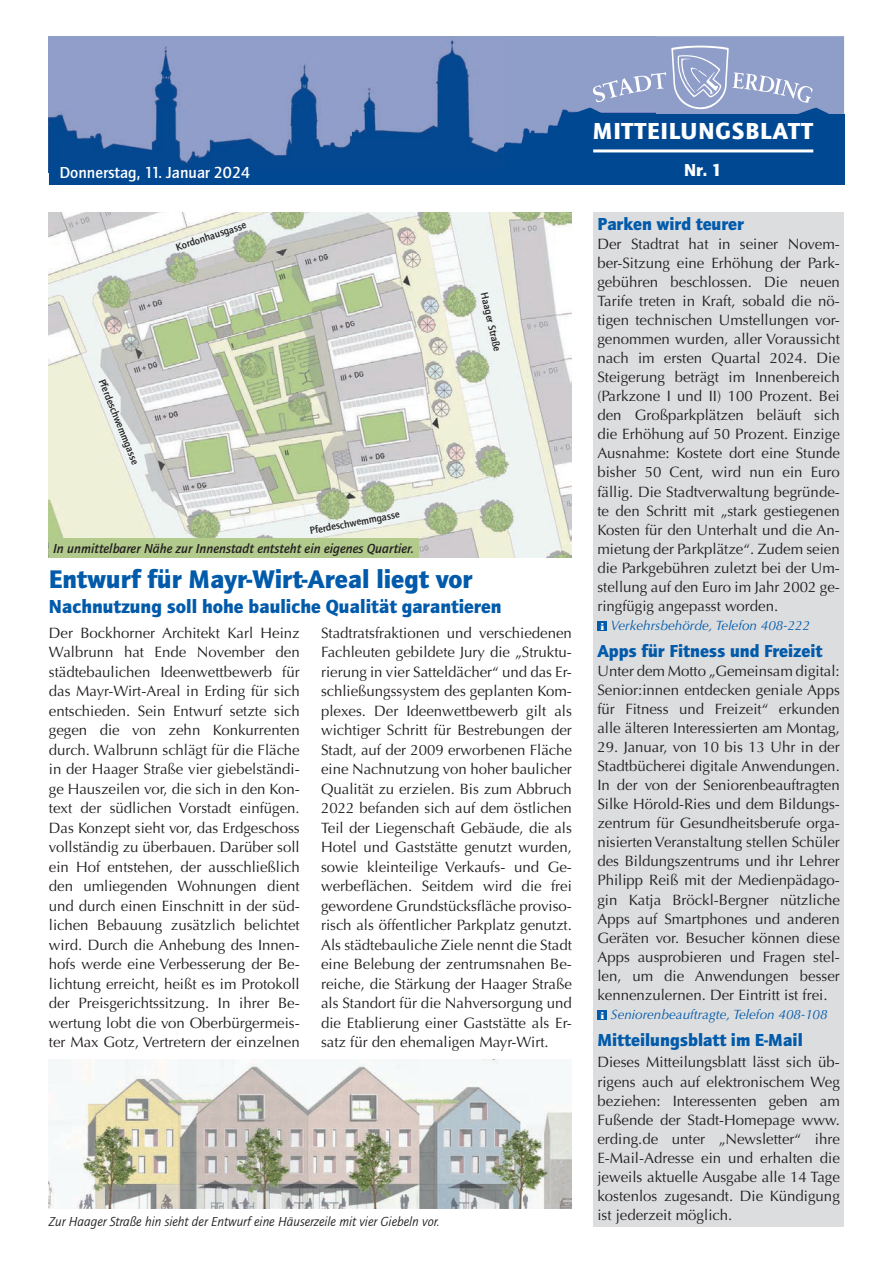
<style>
.page{position:relative;width:893px;height:1263px;background:#fff}
.page>*{position:absolute;margin:0;border:0;box-sizing:border-box;transform-origin:0 0}
.t1{font:900 26.4px "Quay Sans ITC Std";color:#015aaa}
.t2{font:900 24px "Quay Sans ITC Std";letter-spacing:.04em;color:#fff}
.t3{font:900 19.5px "Quay Sans ITC Std";color:#015aaa}
.t4{font:900 18px "Quay Sans ITC Std";color:#015aaa}
.t5{font:900 18px "Quay Sans ITC Std";color:#fff}
.t6{font:500 16.5px "Quay Sans ITC Std";color:#fff}
.t7{font:15px/19px "Optima";color:#231f20;text-align:justify}
.t8{font:italic 13.5px "Optima";color:#015aaa}
.t9{font:italic 13.5px "Quay Sans ITC Std";color:#231f20}
.t10{font:italic 500 13.5px "Quay Sans ITC Std";color:#231f20}
.t11{font:500 10.5px "Quay Sans ITC Std";color:#231f20}
.s1{font-family:"Bodoni URW";font-weight:700;font-style:normal;font-stretch:expanded;font-size:10.5px;color:#fff}
</style>
<div class="page">
<div style="left:593px;top:213px;width:251px;height:1014px;background:#dcdddf"></div>
<svg style="left:49px;top:36px;width:795px;height:136px;fill:#909ec9"></svg>
<div style="left:649px;top:114px;width:195px;height:68px;background:#014892"></div>
<div style="left:49px;top:172px;width:795px;height:13px;background:#014892"></div>
<svg style="left:563px;top:45px;width:279px;height:87px"></svg>
<hr style="left:593px;top:149px;width:220px;height:3px;background:#fff">
<div style="left:597px;top:621px;width:10px;height:10px;background:#015aaa"></div>
<div style="left:597px;top:1010px;width:10px;height:10px;background:#015aaa"></div>
<img style="left:49px;top:213px;width:523px;height:344px">
<img style="left:49px;top:1060px;width:523px;height:149px">
<div style="left:49px;top:538px;width:370px;height:19px;background:#b2cb8c"></div>
<svg style="left:173px;top:220px;width:77px;height:34px"></svg>
<svg style="left:94px;top:373px;width:48px;height:98px"></svg>
<svg style="left:304px;top:510px;width:98px;height:27px"></svg>
<div style="left:478px;top:281px;width:25px;height:78px;background:#edf4f2"></div>
<h2 class="t2" style="left:593px;top:117px;width:221px">MITTEILUNGSBLATT</h2>
<p class="t6" style="left:60px;top:163px;width:192px">Donnerstag, 11. Januar 2024</p>
<p class="t5" style="left:684px;top:159px;width:40px">Nr. 1</p>
<p class="t11" style="left:174px;top:241px;width:75px;rotate:-18deg">Kordonhausgasse</p>
<p class="t11" style="left:107px;top:377px;width:93px;rotate:68deg">Pferdeschwemmgasse</p>
<p class="t11" style="left:309px;top:524px;width:93px;rotate:-10deg">Pferdeschwemmgasse</p>
<p class="t10" style="left:53px;top:540px;width:362px">In unmittelbarer Nähe zur Innenstadt entsteht ein eigenes Quartier.</p>
<p class="t11" style="left:490px;top:291px;width:62px;rotate:77deg">Haager Straße</p>
<h1 class="t1" style="left:49px;top:563px;width:425px">Entwurf für Mayr-Wirt-Areal liegt vor</h1>
<h3 class="t3" style="left:49px;top:595px;width:454px">Nachnutzung soll hohe bauliche Qualität garantieren</h3>
<p class="t7" style="left:49px;top:623px;width:252px;line-height:19.5px">Der Bockhorner Architekt Karl Heinz Walbrunn hat Ende November den städtebaulichen Ideenwettbewerb für das Mayr-Wirt-Areal in Erding für sich entschieden. Sein Entwurf setzte sich gegen die von zehn Konkurrenten durch. Walbrunn schlägt für die Fläche in der Haager Straße vier giebelständi&shy;ge Hauszeilen vor, die sich in den Kon&shy;text der südlichen Vorstadt einfügen.<br>Das Konzept sieht vor, das Erdgeschoss vollständig zu überbauen. Darüber soll ein Hof entstehen, der ausschließlich den umliegenden Wohnungen dient und durch einen Einschnitt in der süd&shy;lichen Bebauung zusätzlich belichtet wird. Durch die Anhebung des Innen&shy;hofs werde eine Verbesserung der Be&shy;lichtung erreicht, heißt es im Protokoll der Preisgerichtssitzung. In ihrer Be&shy;wertung lobt die von Oberbürgermeis&shy;ter Max Gotz, Vertretern der einzelnen</p>
<p class="t7" style="left:321px;top:623px;width:252px;line-height:19.5px">Stadtratsfraktionen und verschiedenen Fachleuten gebildete Jury die „Struktu&shy;rierung in vier Satteldächer“ und das Er&shy;schließungssystem des geplanten Kom&shy;plexes. Der Ideenwettbewerb gilt als wichtiger Schritt für Bestrebungen der Stadt, auf der 2009 erworbenen Fläche eine Nachnutzung von hoher baulicher Qualität zu erzielen. Bis zum Abbruch 2022 befanden sich auf dem östlichen Teil der Liegenschaft Gebäude, die als Hotel und Gaststätte genutzt wurden, sowie kleinteilige Verkaufs- und Ge&shy;werbeflächen. Seitdem wird die frei gewordene Grundstücksfläche proviso&shy;risch als öffentlicher Parkplatz genutzt.<br>Als städtebauliche Ziele nennt die Stadt eine Belebung der zentrumsnahen Be&shy;reiche, die Stärkung der Haager Straße als Standort für die Nahversorgung und die Etablierung einer Gaststätte als Er&shy;satz für den ehemaligen Mayr-Wirt.</p>
<p class="t9" style="left:49px;top:1214px;width:392px">Zur Haager Straße hin sieht der Entwurf eine Häuserzeile mit vier Giebeln vor.</p>
<p class="t4" style="left:597px;top:213px;width:148px">Parken wird teurer</p>
<p class="t7" style="left:597px;top:234px;width:244px">Der Stadtrat hat in seiner Novem&shy;ber-Sitzung eine Erhöhung der Park&shy;gebühren beschlossen. Die neuen Tarife treten in Kraft, sobald die nö&shy;tigen technischen Umstellungen vor&shy;genommen wurden, aller Voraussicht nach im ersten Quartal 2024. Die Steigerung beträgt im Innenbereich (Parkzone I und II) 100 Prozent. Bei den Großparkplätzen beläuft sich die Erhöhung auf 50 Prozent. Einzige Ausnahme: Kostete dort eine Stunde bisher 50 Cent, wird nun ein Euro fällig. Die Stadtverwaltung begründe&shy;te den Schritt mit „stark gestiegenen Kosten für den Unterhalt und die An&shy;mietung der Parkplätze“. Zudem seien die Parkgebühren zuletzt bei der Um&shy;stellung auf den Euro im Jahr 2002 ge&shy;ringfügig angepasst worden.</p>
<p class="t8" style="left:600px;top:618px;width:211px"><span class="s1">i</span> Verkehrsbehörde, Telefon 408-222</p>
<p class="t4" style="left:597px;top:640px;width:227px">Apps für Fitness und Freizeit</p>
<p class="t7" style="left:597px;top:661px;width:244px">Unter dem Motto „Gemeinsam digital:<br>Senior:innen entdecken geniale Apps für Fitness und Freizeit“ erkunden alle älteren Interessierten am Montag,</p>
<p class="t7" style="left:597px;top:738px;width:244px">29. Januar, von 10 bis 13 Uhr in der Stadtbücherei digitale Anwendungen.<br>In der von der Seniorenbeauftragten Silke Hörold-Ries und dem Bildungs&shy;zentrum für Gesundheitsberufe orga&shy;nisierten Veranstaltung stellen Schüler des Bildungszentrums und ihr Lehrer Philipp Reiß mit der Medienpädago&shy;gin Katja Bröckl-Bergner nützliche Apps auf Smartphones und anderen Geräten vor. Besucher können diese Apps ausprobieren und Fragen stel&shy;len, um die Anwendungen besser kennenzulernen. Der Eintritt ist frei.</p>
<p class="t8" style="left:600px;top:1007px;width:229px"><span class="s1">i</span> Seniorenbeauftragte, Telefon 408-108</p>
<p class="t4" style="left:597px;top:1029px;width:207px">Mitteilungsblatt im E-Mail</p>
<p class="t7" style="left:597px;top:1053px;width:244px">Dieses Mitteilungsblatt lässt sich üb&shy;rigens auch auf elektronischem Weg beziehen: Interessenten geben am Fußende der Stadt-Homepage www. erding.de unter „Newsletter“ ihre E-Mail-Adresse ein und erhalten die jeweils aktuelle Ausgabe alle 14 Tage kostenlos zugesandt. Die Kündigung ist jederzeit möglich.</p>
</div>
